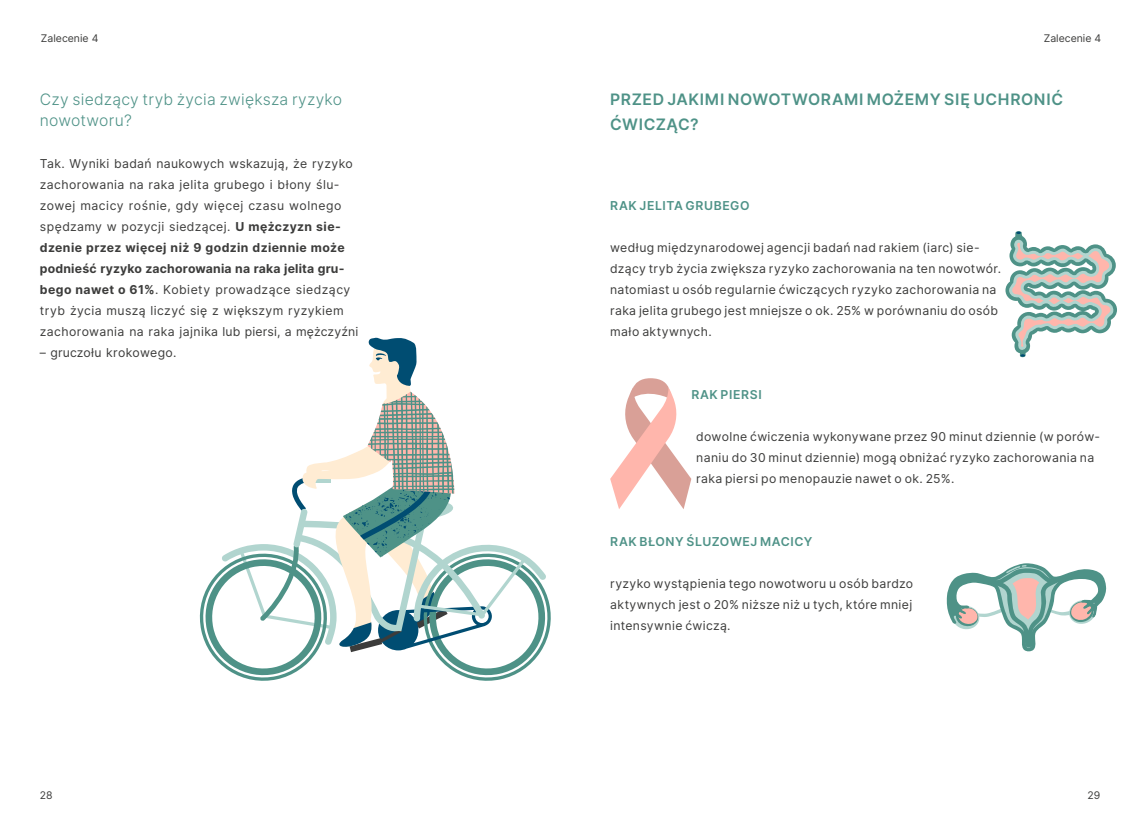
<style>
.page{position:relative;width:1141px;height:819px;background:#fff}
.page>*{position:absolute;margin:0;border:0;box-sizing:border-box;transform-origin:0 0}
.t1{font:600 15.75px/25.2px "Inter";letter-spacing:.04em;color:#4e9287}
.t2{font:15.75px/21px "Inter Light BETA";letter-spacing:.015em;color:#4e9287}
.t3{font:12.25px/21px "Inter";letter-spacing:.03em;color:#3c3c3b}
.t4{font:600 12.25px "Inter";letter-spacing:.045em;color:#4e9287}
.t5{font:10.5px "Inter";color:#3c3c3b}
.s1{font-weight:700}
</style>
<div class="page">
<svg style="left:199px;top:337px;width:352px;height:344px"></svg>
<svg style="left:1005px;top:231px;width:112px;height:126px"></svg>
<svg style="left:610px;top:378px;width:81px;height:131px"></svg>
<svg style="left:946px;top:563px;width:160px;height:89px"></svg>
<p class="t5" style="left:41px;top:31px;width:59px">Zalecenie 4</p>
<p class="t5" style="left:1044px;top:31px;width:59px">Zalecenie 4</p>
<p class="t2" style="left:40px;top:89px;width:304px">Czy siedzący tryb życia zwiększa ryzyko nowotworu?</p>
<p class="t3" style="left:40px;top:153px;width:320px">Tak. Wyniki badań naukowych wskazują, że ryzyko zachorowania na raka jelita grubego i błony ślu&shy;zowej macicy rośnie, gdy więcej czasu wolnego spędzamy w pozycji siedzącej. <span class="s1">U mężczyzn sie&shy;dzenie przez więcej niż 9 godzin dziennie może podnieść ryzyko zachorowania na raka jelita gru&shy;bego nawet o 61%</span>. Kobiety prowadzące siedzący tryb życia muszą liczyć się z większym ryzykiem zachorowania na raka jajnika lub piersi, a mężczyźni</p>
<p class="t3" style="left:40px;top:342px;width:138px">– gruczołu krokowego.</p>
<p class="t1" style="left:610px;top:86px;width:454px">PRZED JAKIMI NOWOTWORAMI MOŻEMY SIĘ UCHRONIĆ<br>ĆWICZĄC?</p>
<p class="t4" style="left:610px;top:197px;width:141px">RAK JELITA GRUBEGO</p>
<p class="t3" style="left:610px;top:237px;width:393px">według międzynarodowej agencji badań nad rakiem (iarc) sie&shy;dzący tryb życia zwiększa ryzyko zachorowania na ten nowotwór. natomiast u osób regularnie ćwiczących ryzyko zachorowania na raka jelita grubego jest mniejsze o ok. 25% w porównaniu do osób mało aktywnych.</p>
<p class="t4" style="left:691px;top:386px;width:72px">RAK PIERSI</p>
<p class="t3" style="left:696px;top:426px;width:405px">dowolne ćwiczenia wykonywane przez 90 minut dziennie (w porów&shy;naniu do 30 minut dziennie) mogą obniżać ryzyko zachorowania na raka piersi po menopauzie nawet o ok. 25%.</p>
<p class="t4" style="left:610px;top:533px;width:204px">RAK BŁONY ŚLUZOWEJ MACICY</p>
<p class="t3" style="left:610px;top:573px;width:305px;text-align:justify">ryzyko wystąpienia tego nowotworu u osób bardzo aktywnych jest o 20% niższe niż u tych, które mniej intensywnie ćwiczą.</p>
<p class="t5" style="left:40px;top:787px;width:14px">28</p>
<p class="t5" style="left:1087px;top:787px;width:14px">29</p>
</div>
